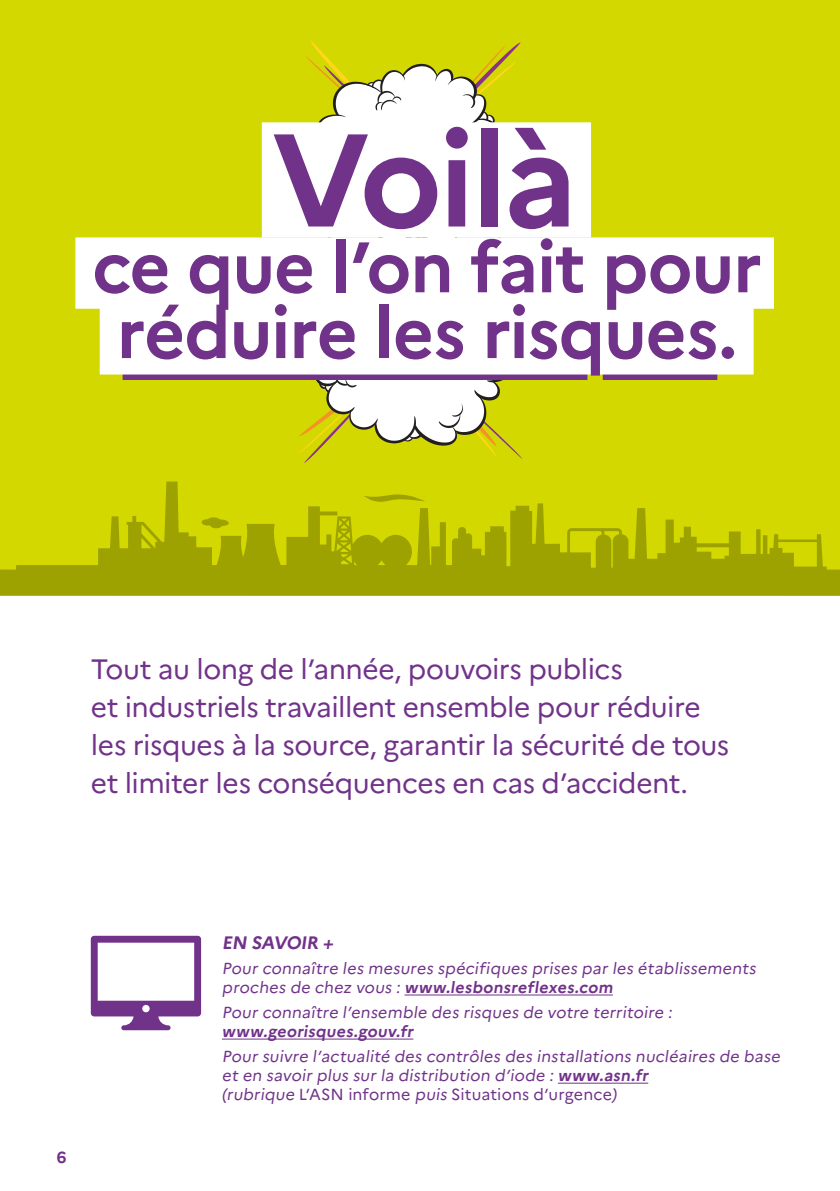
<style>
.page{position:relative;width:840px;height:1191px;background:#fff}
.page>*{position:absolute;margin:0;border:0;box-sizing:border-box;transform-origin:0 0}
.t1{font:700 131.6px "Marianne";letter-spacing:-.035em;color:#71328a}
.t2{font:700 71.2px/65.8px "Marianne";letter-spacing:-.02em;color:#71328a;text-align:center}
.t3{font:28px/38px "Marianne";letter-spacing:-.02em;color:#71328a}
.t4{font:700 18px "Marianne";color:#71328a}
.t5{font:16px/19.2px "Marianne";letter-spacing:.01em;color:#71328a}
.t6{font:700 16px "Marianne";color:#71328a}
.s1{font-weight:700}
</style>
<div class="page">
<div style="left:0;top:0;width:839px;height:595px;background:#d3d800"></div>
<svg style="left:0;top:481px;width:839px;height:114px"></svg>
<svg style="left:602px;top:374px;width:115px;height:6px"></svg>
<svg style="left:299px;top:40px;width:223px;height:423px"></svg>
<svg style="left:122px;top:374px;width:465px;height:6px;background:#7d4493"></svg>
<div style="left:262px;top:122px;width:328px;height:115px;background:#fff"></div>
<div style="left:75px;top:237px;width:698px;height:72px;background:#fff"></div>
<div style="left:100px;top:303px;width:653px;height:71px;background:#fff"></div>
<hr style="left:404px;top:994px;width:208px;height:1px;background:#71328a">
<hr style="left:222px;top:1038px;width:191px;height:1px;background:#71328a">
<hr style="left:557px;top:1082px;width:91px;height:1px;background:#71328a">
<svg style="left:91px;top:935px;width:110px;height:95px"></svg>
<p class="t1" style="left:271px;top:99px;width:305px">Voilà</p>
<p class="t2" style="left:92px;top:234px;width:671px">ce que l’on fait pour réduire les risques.</p>
<p class="t3" style="left:91px;top:650px;width:639px">Tout au long de l’année, pouvoirs publics<br>et industriels travaillent ensemble pour réduire les risques à la source, garantir la sécurité de tous et limiter les conséquences en cas d’accident.</p>
<p class="t6" style="left:57px;top:1147px;width:11px">6</p>
<p class="t4" style="left:222px;top:931px;width:116px">EN SAVOIR +</p>
<p class="t5" style="left:222px;top:958px;width:538px">Pour connaître les mesures spécifiques prises par les établissements proches de chez vous : <span class="s1">www.lesbonsreflexes.com</span></p>
<p class="t5" style="left:222px;top:1002px;width:454px">Pour connaître l’ensemble des risques de votre territoire : <span class="s1">www.georisques.gouv.fr</span></p>
<p class="t5" style="left:222px;top:1046px;width:562px">Pour suivre l’actualité des contrôles des installations nucléaires de base et en savoir plus sur la distribution d’iode : <span class="s1">www.asn.fr<br></span>(rubrique L’ASN informe puis Situations d’urgence)</p>
</div>
